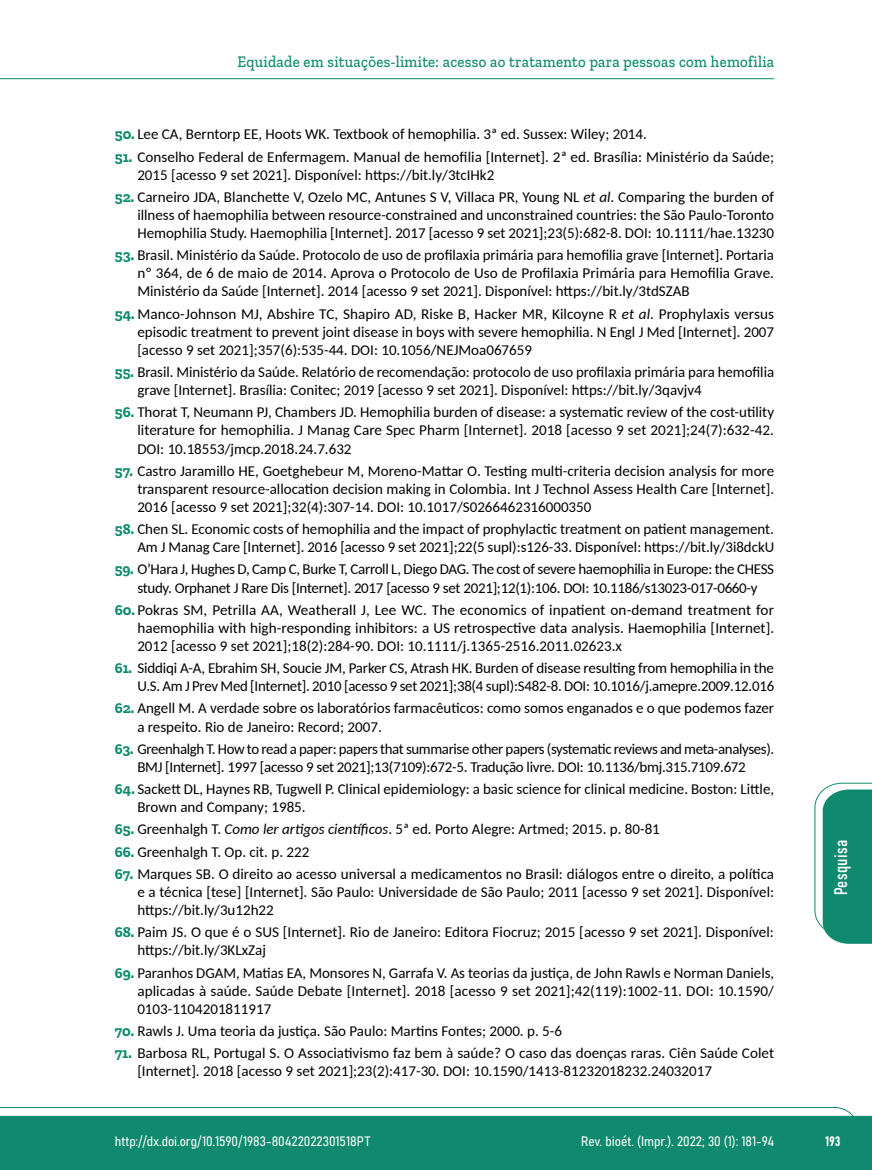
<style>
.page{position:relative;width:872px;height:1170px;background:#fff}
.page>*{position:absolute;margin:0;border:0;box-sizing:border-box;transform-origin:0 0}
.t1{font:18px "Bahnschrift";letter-spacing:.02em;color:#fff}
.t2{font:500 16.5px "Zilla Slab";letter-spacing:.02em;color:#108a6e;scale:.9 1}
.t3{font:15px/18px "Carlito";color:#000;text-align:justify}
.t4{font:15px/18px "Carlito";letter-spacing:-.025em;color:#000;text-align:center}
.t5{font:15px/18px "Carlito";letter-spacing:-.02em;color:#000;text-align:center}
.t6{font:13.5px "Bahnschrift";color:#fff}
.s1{font-family:"Zilla Slab";font-weight:700;color:#108a6e}
.s2{font-style:italic}
</style>
<div class="page">
<svg style="left:0;top:1107px;width:859px;height:62px;background:#2e9880"></svg>
<hr style="left:0;top:78px;width:774px;height:1px;background:#108a6e">
<svg style="left:814px;top:782px;width:58px;height:161px"></svg>
<p class="t2" style="left:237px;top:53px;width:598px">Equidade em situações-limite: acesso ao tratamento para pessoas com hemofilia</p>
<p class="t3" style="left:115px;top:125px;width:533px"><span class="s1">50.</span> Lee CA, Berntorp EE, Hoots WK. Textbook of hemophilia. 3ª ed. Sussex: Wiley; 2014.</p>
<p class="t3" style="left:137px;top:147px;width:638px;text-indent:-22px"><span class="s1">51.</span> Conselho Federal de Enfermagem. Manual de hemofilia [Internet]. 2ª ed. Brasília: Ministério da Saúde;<br>2015 [acesso 9 set 2021]. Disponível: https://bit.ly/3tcIHk2</p>
<p class="t3" style="left:137px;top:187px;width:638px;text-indent:-22px"><span class="s1">52.</span> Carneiro JDA, Blanchette V, Ozelo MC, Antunes S V, Villaca PR, Young NL <span class="s2">et al</span>. Comparing the burden of illness of haemophilia between resource-constrained and unconstrained countries: the São Paulo-Toronto Hemophilia Study. Haemophilia [Internet]. 2017 [acesso 9 set 2021];23(5):682-8. DOI: 10.1111/hae.13230</p>
<p class="t3" style="left:137px;top:246px;width:638px;text-indent:-22px"><span class="s1">53.</span> Brasil. Ministério da Saúde. Protocolo de uso de profilaxia primária para hemofilia grave [Internet]. Portaria nº 364, de 6 de maio de 2014. Aprova o Protocolo de Uso de Profilaxia Primária para Hemofilia Grave.<br>Ministério da Saúde [Internet]. 2014 [acesso 9 set 2021]. Disponível: https://bit.ly/3tdSZAB</p>
<p class="t3" style="left:137px;top:304px;width:638px;text-indent:-22px"><span class="s1">54.</span> Manco-Johnson MJ, Abshire TC, Shapiro AD, Riske B, Hacker MR, Kilcoyne R <span class="s2">et al</span>. Prophylaxis versus episodic treatment to prevent joint disease in boys with severe hemophilia. N Engl J Med [Internet]. 2007 [acesso 9 set 2021];357(6):535-44. DOI: 10.1056/NEJMoa067659</p>
<p class="t3" style="left:137px;top:362px;width:638px;text-indent:-22px"><span class="s1">55.</span> Brasil. Ministério da Saúde. Relatório de recomendação: protocolo de uso profilaxia primária para hemofilia grave [Internet]. Brasília: Conitec; 2019 [acesso 9 set 2021]. Disponível: https://bit.ly/3qavjv4</p>
<p class="t3" style="left:137px;top:403px;width:638px;text-indent:-22px"><span class="s1">56.</span> Thorat T, Neumann PJ, Chambers JD. Hemophilia burden of disease: a systematic review of the cost-utility literature for hemophilia. J Manag Care Spec Pharm [Internet]. 2018 [acesso 9 set 2021];24(7):632-42.<br>DOI: 10.18553/jmcp.2018.24.7.632</p>
<p class="t3" style="left:137px;top:461px;width:638px;text-indent:-22px"><span class="s1">57.</span> Castro Jaramillo HE, Goetghebeur M, Moreno-Mattar O. Testing multi-criteria decision analysis for more transparent resource-allocation decision making in Colombia. Int J Technol Assess Health Care [Internet].<br>2016 [acesso 9 set 2021];32(4):307-14. DOI: 10.1017/S0266462316000350</p>
<p class="t3" style="left:115px;top:519px;width:661px;text-align:right"><span class="s1">58.</span> Chen SL. Economic costs of hemophilia and the impact of prophylactic treatment on patient management.<br>Am J Manag Care [Internet]. 2016 [acesso 9 set 2021];22(5 supl):s126-33. Disponível: https://bit.ly/3i8dckU</p>
<p class="t5" style="left:115px;top:559px;width:661px"><span class="s1">59.</span> O’Hara J, Hughes D, Camp C, Burke T, Carroll L, Diego DAG. The cost of severe haemophilia in Europe: the CHESS study. Orphanet J Rare Dis [Internet]. 2017 [acesso 9 set 2021];12(1):106. DOI: 10.1186/s13023-017-0660-y</p>
<p class="t3" style="left:137px;top:600px;width:638px;text-indent:-22px"><span class="s1">60.</span> Pokras SM, Petrilla AA, Weatherall J, Lee WC. The economics of inpatient on-demand treatment for haemophilia with high-responding inhibitors: a US retrospective data analysis. Haemophilia [Internet].<br>2012 [acesso 9 set 2021];18(2):284-90. DOI: 10.1111/j.1365-2516.2011.02623.x</p>
<p class="t3" style="left:115px;top:658px;width:661px;text-align:right"><span class="s1">61.</span> Siddiqi A-A, Ebrahim SH, Soucie JM, Parker CS, Atrash HK. Burden of disease resulting from hemophilia in the<br>U.S. Am J Prev Med [Internet]. 2010 [acesso 9 set 2021];38(4 supl):S482-8. DOI: 10.1016/j.amepre.2009.12.016</p>
<p class="t3" style="left:137px;top:698px;width:638px;text-indent:-22px"><span class="s1">62.</span> Angell M. A verdade sobre os laboratórios farmacêuticos: como somos enganados e o que podemos fazer a respeito. Rio de Janeiro: Record; 2007.</p>
<p class="t4" style="left:115px;top:739px;width:661px"><span class="s1">63.</span> Greenhalgh T. How to read a paper: papers that summarise other papers (systematic reviews and meta-analyses).<br>BMJ [Internet]. 1997 [acesso 9 set 2021];13(7109):672-5. Tradução livre. DOI: 10.1136/bmj.315.7109.672</p>
<p class="t3" style="left:137px;top:779px;width:638px;text-indent:-22px"><span class="s1">64.</span> Sackett DL, Haynes RB, Tugwell P. Clinical epidemiology: a basic science for clinical medicine. Boston: Little,<br>Brown and Company; 1985.</p>
<p class="t3" style="left:115px;top:819px;width:546px"><span class="s1">65.</span> Greenhalgh T. <span class="s2">Como ler artigos científicos</span>. 5ª ed. Porto Alegre: Artmed; 2015. p. 80-81</p>
<p class="t3" style="left:115px;top:842px;width:196px"><span class="s1">66.</span> Greenhalgh T. Op. cit. p. 222</p>
<p class="t3" style="left:137px;top:864px;width:638px;text-indent:-22px"><span class="s1">67.</span> Marques SB. O direito ao acesso universal a medicamentos no Brasil: diálogos entre o direito, a política e a técnica [tese] [Internet]. São Paulo: Universidade de São Paulo; 2011 [acesso 9 set 2021]. Disponível: https://bit.ly/3u12h22</p>
<p class="t3" style="left:137px;top:922px;width:638px;text-indent:-22px"><span class="s1">68.</span> Paim JS. O que é o SUS [Internet]. Rio de Janeiro: Editora Fiocruz; 2015 [acesso 9 set 2021]. Disponível: https://bit.ly/3KLxZaj</p>
<p class="t3" style="left:137px;top:962px;width:638px;text-indent:-22px"><span class="s1">69.</span> Paranhos DGAM, Matias EA, Monsores N, Garrafa V. As teorias da justiça, de John Rawls e Norman Daniels, aplicadas à saúde. Saúde Debate [Internet]. 2018 [acesso 9 set 2021];42(119):1002-11. DOI: 10.1590/ 0103-1104201811917</p>
<p class="t3" style="left:115px;top:1021px;width:448px"><span class="s1">70.</span> Rawls J. Uma teoria da justiça. São Paulo: Martins Fontes; 2000. p. 5-6</p>
<p class="t3" style="left:137px;top:1043px;width:638px;text-indent:-22px"><span class="s1">71.</span> Barbosa RL, Portugal S. O Associativismo faz bem à saúde? O caso das doenças raras. Ciên Saúde Colet [Internet]. 2018 [acesso 9 set 2021];23(2):417-30. DOI: 10.1590/1413-81232018232.24032017</p>
<p class="t1" style="left:827px;top:895px;width:57px;rotate:-90deg">Pesquisa</p>
<p class="t6" style="left:115px;top:1131px;width:257px">http://dx.doi.org/10.1590/1983-80422022301518PT</p>
<p class="t6" style="left:581px;top:1131px;width:194px">Rev. bioét. (Impr.). 2022; 30 (1): 181-94</p>
<p class="t6" style="left:825px;top:1130px;width:17px">193</p>
</div>
